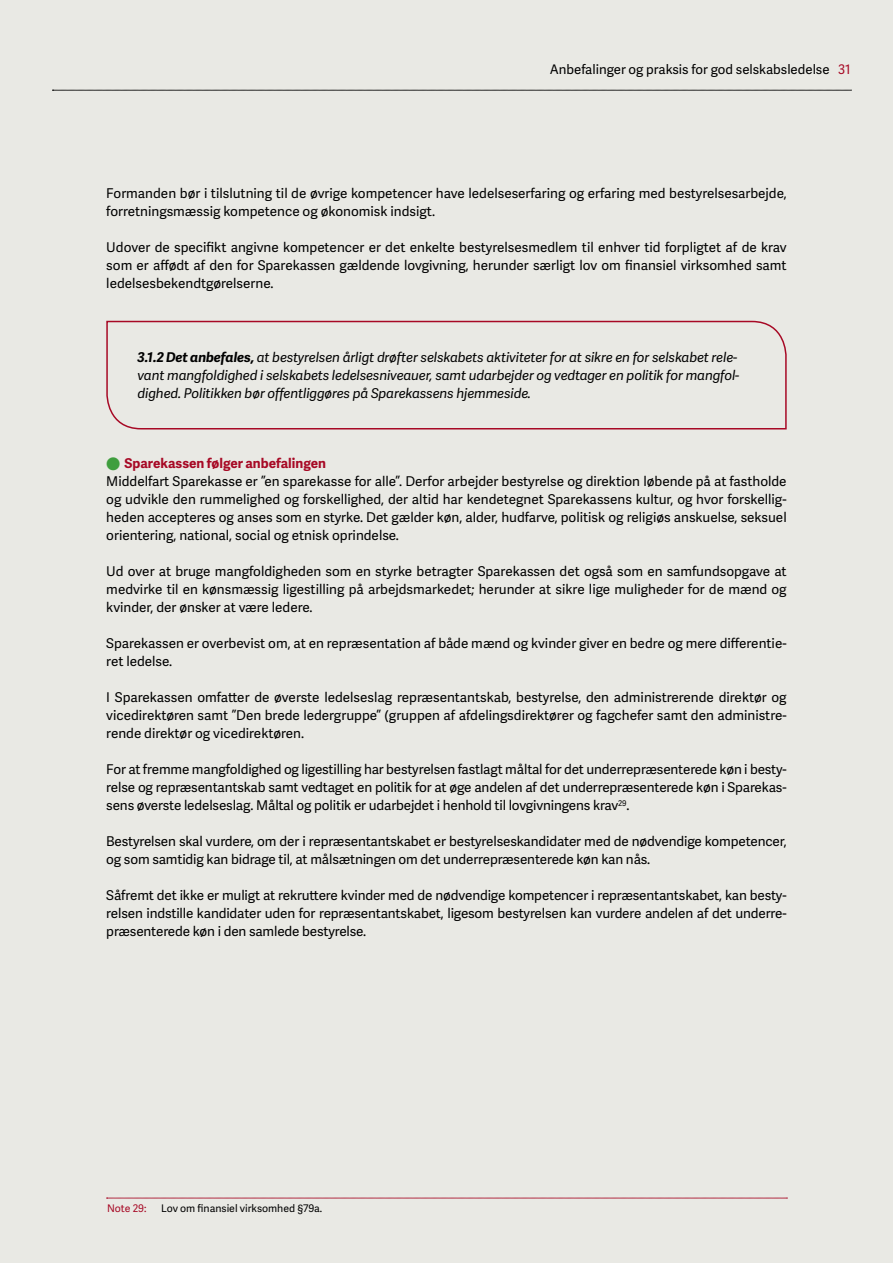
<style>
.page{position:relative;width:893px;height:1263px;background:#e9e9e4}
.page>*{position:absolute;margin:0;border:0;box-sizing:border-box;transform-origin:0 0}
.t1{font:13.5px/18px "Adelle Sans";color:#000;text-align:justify}
.t2{font:italic 13.5px/18px "Adelle Sans";letter-spacing:-.01em;color:#000}
.t3{font:13.2px "Adelle Sans";color:#000}
.t4{font:10.5px "Adelle Sans";color:#000}
.t5{font:10.5px "Adelle Sans";letter-spacing:-.005em;color:#a70925}
.s1{color:#a70925}
.s2{font-weight:700}
.s3{color:#3f9e3e}
.s4{font-weight:700;color:#a70925}
</style>
<div class="page">
<svg style="left:52px;top:90px;width:799px;height:1px"></svg>
<svg style="left:106px;top:320px;width:681px;height:110px"></svg>
<svg style="left:106px;top:1198px;width:681px;height:1px"></svg>
<p class="t3" style="left:550px;top:60px;width:302px">Anbefalinger og praksis for god selskabsledelse <span class="s1">31</span></p>
<p class="t1" style="left:106px;top:184px;width:682px">Formanden bør i tilslutning til de øvrige kompetencer have ledelseserfaring og erfaring med bestyrelsesarbejde, forretningsmæssig kompetence og økonomisk indsigt.</p>
<p class="t1" style="left:106px;top:238px;width:682px">Udover de specifikt angivne kompetencer er det enkelte bestyrelsesmedlem til enhver tid forpligtet af de krav som er affødt af den for Sparekassen gældende lovgivning, herunder særligt lov om finansiel virksomhed samt ledelsesbekendtgørelserne.</p>
<p class="t2" style="left:138px;top:348px;width:603px"><span class="s2">3.1.2 Det anbefales,</span> at bestyrelsen årligt drøfter selskabets aktiviteter for at sikre en for selskabet rele&shy;vant mangfoldighed i selskabets ledelsesniveauer, samt udarbejder og vedtager en politik for mangfol&shy;dighed. Politikken bør offentliggøres på Sparekassens hjemmeside.</p>
<p class="t1" style="left:106px;top:454px;width:682px;text-align:left"><span class="s3">●</span> <span class="s4">Sparekassen følger anbefalingen<br></span>Middelfart Sparekasse er ”en sparekasse for alle”. Derfor arbejder bestyrelse og direktion løbende på at fastholde og udvikle den rummelighed og forskellighed, der altid har kendetegnet Sparekassens kultur, og hvor forskellig&shy;heden accepteres og anses som en styrke. Det gælder køn, alder, hudfarve, politisk og religiøs anskuelse, seksuel orientering, national, social og etnisk oprindelse.</p>
<p class="t1" style="left:106px;top:562px;width:682px">Ud over at bruge mangfoldigheden som en styrke betragter Sparekassen det også som en samfundsopgave at medvirke til en kønsmæssig ligestilling på arbejdsmarkedet; herunder at sikre lige muligheder for de mænd og kvinder, der ønsker at være ledere.</p>
<p class="t1" style="left:106px;top:634px;width:682px">Sparekassen er overbevist om, at en repræsentation af både mænd og kvinder giver en bedre og mere differentie&shy;ret ledelse.</p>
<p class="t1" style="left:106px;top:688px;width:682px">I Sparekassen omfatter de øverste ledelseslag repræsentantskab, bestyrelse, den administrerende direktør og vicedirektøren samt ”Den brede ledergruppe” (gruppen af afdelingsdirektører og fagchefer samt den administre&shy;rende direktør og vicedirektøren.</p>
<p class="t1" style="left:106px;top:760px;width:682px">For at fremme mangfoldighed og ligestilling har bestyrelsen fastlagt måltal for det underrepræsenterede køn i besty&shy;relse og repræsentantskab samt vedtaget en politik for at øge andelen af det underrepræsenterede køn i Sparekas&shy;sens øverste ledelseslag. Måltal og politik er udarbejdet i henhold til lovgivningens krav<sup>29</sup>.</p>
<p class="t1" style="left:106px;top:832px;width:682px">Bestyrelsen skal vurdere, om der i repræsentantskabet er bestyrelseskandidater med de nødvendige kompetencer, og som samtidig kan bidrage til, at målsætningen om det underrepræsenterede køn kan nås.</p>
<p class="t1" style="left:106px;top:886px;width:682px">Såfremt det ikke er muligt at rekruttere kvinder med de nødvendige kompetencer i repræsentantskabet, kan besty&shy;relsen indstille kandidater uden for repræsentantskabet, ligesom bestyrelsen kan vurdere andelen af det underre&shy;præsenterede køn i den samlede bestyrelse.</p>
<p class="t5" style="left:107px;top:1201px;width:41px">Note 29:</p>
<p class="t4" style="left:161px;top:1201px;width:163px">Lov om finansiel virksomhed §79a.</p>
</div>
